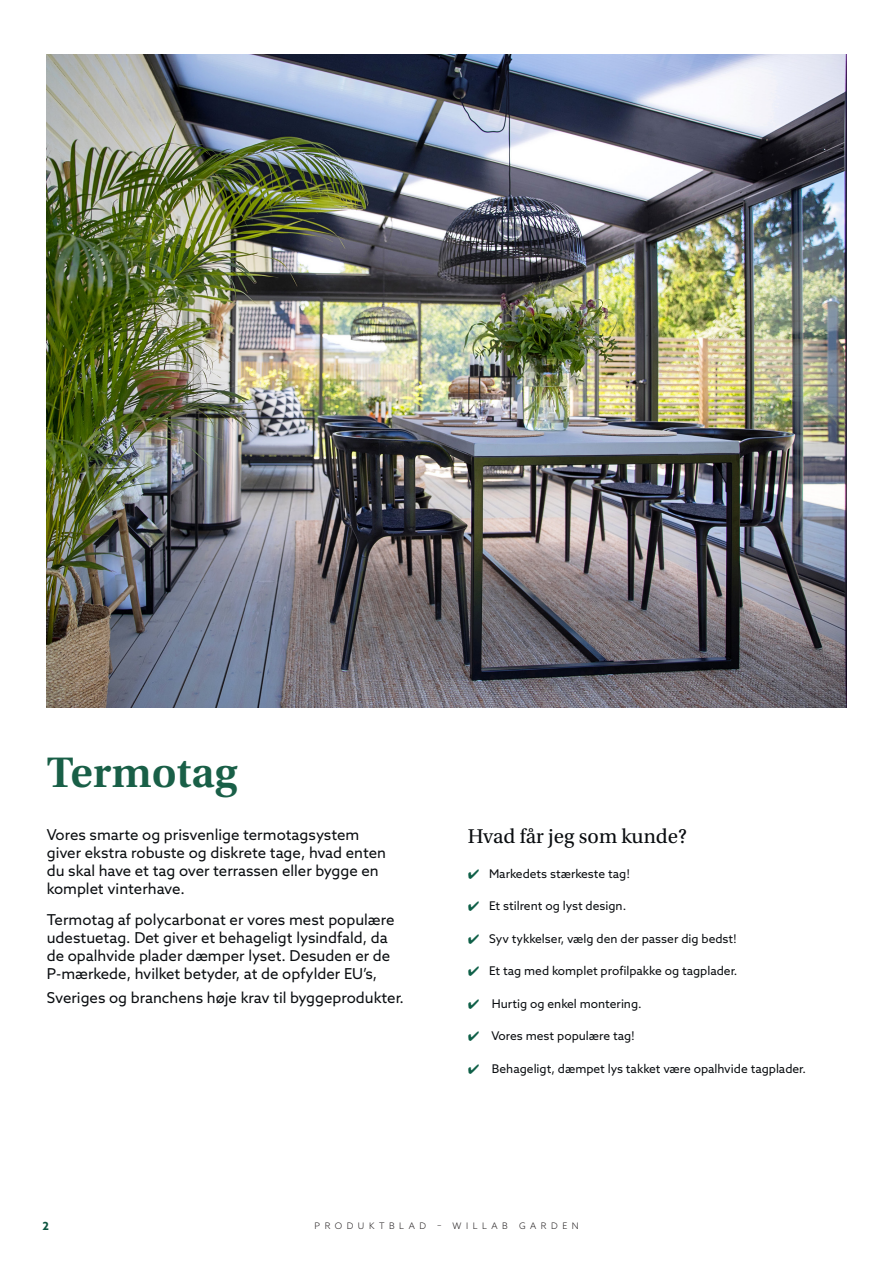
<style>
.page{position:relative;width:893px;height:1263px;background:#fff}
.page>*{position:absolute;margin:0;border:0;box-sizing:border-box;transform-origin:0 0}
.t1{font:600 45px "Utopia Std";color:#195f47}
.t2{font:21px "Utopia Std";color:#0a0d10}
.t3{font:15px/18px "Azo Sans";color:#0a0d10}
.t4{font:12px "Azo Sans";color:#0a0d10}
.t5{font:700 11.25px "Azo Sans";color:#0d5540}
.Produktblad_mitten{font:300 9px "Azo Sans";letter-spacing:.5em;color:#231f20}
.s1{color:#0f6048}
</style>
<div class="page">
<img style="left:47px;top:54px;width:799px;height:653px">
<p class="t1" style="left:47px;top:747px;width:192px">Termotag</p>
<p class="t3" style="left:47px;top:825px;width:341px">Vores smarte og prisvenlige termotagsystem giver ekstra robuste og diskrete tage, hvad enten du skal have et tag over terrassen eller bygge en komplet vinterhave.</p>
<p class="t3" style="left:47px;top:910px;width:349px">Termotag af polycarbonat er vores mest populære udestuetag. Det giver et behageligt lysindfald, da de opalhvide plader dæmper lyset. Desuden er de P-mærkede, hvilket betyder, at de opfylder EU’s,</p>
<p class="t3" style="left:47px;top:988px;width:359px">Sveriges og branchens høje krav til byggeprodukter.</p>
<p class="t2" style="left:468px;top:825px;width:221px">Hvad får jeg som kunde?</p>
<p class="t4" style="left:468px;top:866px;width:164px"><span class="s1">✔</span> Markedets stærkeste tag!</p>
<p class="t4" style="left:468px;top:898px;width:160px"><span class="s1">✔</span> Et stilrent og lyst design.</p>
<p class="t4" style="left:468px;top:931px;width:271px"><span class="s1">✔</span> Syv tykkelser, vælg den der passer dig bedst!</p>
<p class="t4" style="left:468px;top:963px;width:271px"><span class="s1">✔</span> Et tag med komplet profilpakke og tagplader.</p>
<p class="t4" style="left:468px;top:996px;width:175px"><span class="s1">✔</span> Hurtig og enkel montering.</p>
<p class="t4" style="left:468px;top:1028px;width:169px"><span class="s1">✔</span> Vores mest populære tag!</p>
<p class="t4" style="left:468px;top:1061px;width:340px"><span class="s1">✔</span> Behageligt, dæmpet lys takket være opalhvide tagplader.</p>
<p class="t5" style="left:43px;top:1219px;width:8px">2</p>
<p class="Produktblad_mitten" style="left:315px;top:1219px;width:266px">PRODUKTBLAD – WILLAB GARDEN</p>
</div>
